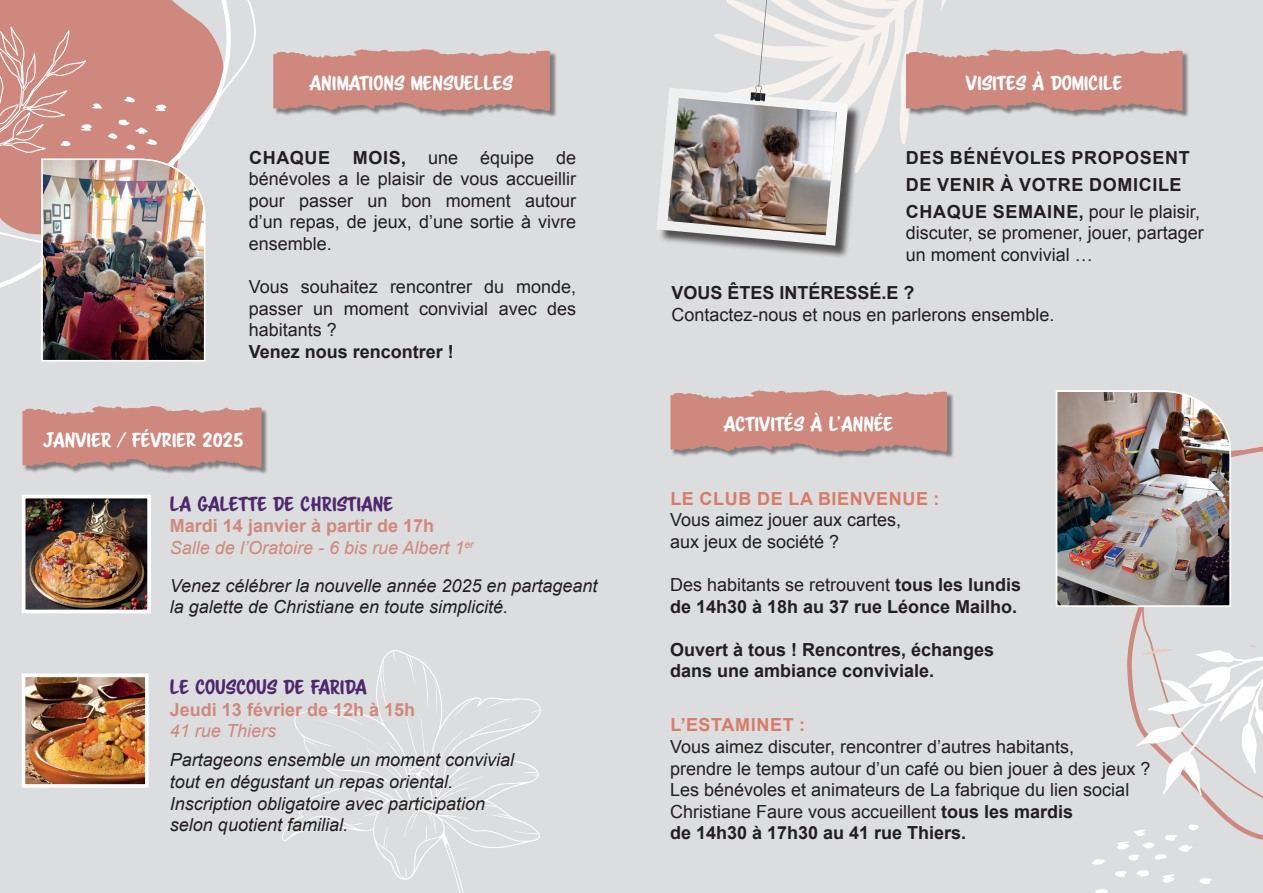
<style>
.page{position:relative;width:1263px;height:893px;background:#fff}
.page>*{position:absolute;margin:0;border:0;box-sizing:border-box;transform-origin:0 0}
.t1{font:18px/21.6px "Arial";color:#231f20}
.t2{font:italic 18px/21.6px "Arial";color:#231f20}
.t3{font:700 18px/21.6px "Arial";color:#231f20}
.t4{font:18px "Scriptorama Markdown JF";color:#fff}
.t5{font:italic 18px/21.6px "Arial";color:#cf887d}
.t6{font:700 18px/27px "Arial";letter-spacing:.035em;color:#231f20}
.t7{font:18px "Scriptorama Markdown JF";color:#4e276d}
.t8{font:700 18px "Arial";letter-spacing:.035em;color:#da7b68}
.t9{font:700 18px "Arial";color:#cf887d}
.s1{font-weight:700}
.s2{font-weight:700;font-style:normal}
.s3{font-weight:400}
</style>
<div class="page">
<div style="left:0;top:0;width:631px;height:893px;background:#dcdddf"></div>
<div style="left:631px;top:0;width:632px;height:893px;background:#dcdddf"></div>
<svg style="left:0;top:0;width:256px;height:124px;fill:#cf887d"></svg>
<div style="left:274px;top:50px;width:283px;height:68px;background:#231f20;opacity:.5"></div>
<svg style="left:273px;top:49px;width:277px;height:63px;background:#cb8e85"></svg>
<img style="left:0;top:27px;width:206px;height:335px">
<div style="left:24px;top:407px;width:245px;height:68px;background:#231f20;opacity:.5"></div>
<svg style="left:22px;top:406px;width:239px;height:63px;background:#cb8e85"></svg>
<svg style="left:282px;top:650px;width:259px;height:230px"></svg>
<svg style="left:1213px;top:808px;width:50px;height:32px"></svg>
<svg style="left:1092px;top:824px;width:127px;height:69px"></svg>
<svg style="left:848px;top:0;width:98px;height:166px"></svg>
<div style="left:658px;top:90px;width:203px;height:169px;background:#231f20;opacity:.75"></div>
<img style="left:657px;top:0;width:191px;height:246px">
<div style="left:671px;top:391px;width:283px;height:68px;background:#231f20;opacity:.5"></div>
<svg style="left:670px;top:390px;width:277px;height:63px;background:#cb8e85"></svg>
<img style="left:1056px;top:390px;width:207px;height:418px">
<div style="left:907px;top:50px;width:282px;height:68px;background:#231f20;opacity:.5"></div>
<svg style="left:906px;top:49px;width:277px;height:63px;background:#cb8e85"></svg>
<img style="left:27px;top:679px;width:117px;height:104px">
<div style="left:22px;top:674px;width:127px;height:114px;border:4px solid #fff"></div>
<img style="left:27px;top:500px;width:119px;height:108px">
<div style="left:22px;top:495px;width:129px;height:118px;border:4px solid #fff"></div>
<p class="t4" style="left:310px;top:72px;width:205px">ANIMATIONS MENSUELLES</p>
<p class="t1" style="left:249px;top:147px;width:329px;text-align:justify;text-indent:104px"><span class="s1">MOIS,</span> une équipe de bénévoles a le plaisir de vous accueillir pour passer un bon moment autour d’un repas, de jeux, d’une sortie à vivre ensemble.</p>
<p class="t1" style="left:249px;top:276px;width:329px;text-align:justify">Vous souhaitez rencontrer du monde, passer un moment convivial avec des habitants ?</p>
<p class="t3" style="left:249px;top:341px;width:207px">Venez nous rencontrer !</p>
<p class="t3" style="left:249px;top:147px;width:83px">CHAQUE</p>
<p class="t4" style="left:43px;top:428px;width:202px">JANVIER / FÉVRIER 2025</p>
<p class="t7" style="left:170px;top:492px;width:225px">LA GALETTE DE CHRISTIANE</p>
<p class="t5" style="left:170px;top:516px;width:305px"><span class="s2">Mardi 14 janvier à partir de 17h<br></span>Salle de l’Oratoire - 6 bis rue Albert 1<sup>er</sup></p>
<p class="t2" style="left:170px;top:575px;width:429px">Venez célébrer la nouvelle année 2025 en partageant la galette de Christiane en toute simplicité.</p>
<p class="t7" style="left:170px;top:675px;width:198px">LE COUSCOUS DE FARIDA</p>
<p class="t9" style="left:170px;top:697px;width:247px">Jeudi 13 février de 12h à 15h</p>
<p class="t5" style="left:170px;top:720px;width:108px">41 rue Thiers</p>
<p class="t2" style="left:170px;top:749px;width:346px">Partageons ensemble un moment convivial tout en dégustant un repas oriental.<br>Inscription obligatoire avec participation selon quotient familial.</p>
<p class="t4" style="left:966px;top:72px;width:158px">VISITES À DOMICILE</p>
<p class="t6" style="left:906px;top:144px;width:295px">DES BÉNÉVOLES PROPOSENT<br>DE VENIR À VOTRE DOMICILE<br>CHAQUE SEMAINE, <span class="s3">pour le plaisir,</span></p>
<p class="t1" style="left:906px;top:222px;width:300px">discuter, se promener, jouer, partager un moment convivial …</p>
<p class="t3" style="left:671px;top:282px;width:245px">VOUS ÊTES INTÉRESSÉ.E ?</p>
<p class="t1" style="left:671px;top:304px;width:385px">Contactez-nous et nous en parlerons ensemble.</p>
<p class="t4" style="left:724px;top:413px;width:171px">ACTIVITÉS À L’ANNÉE</p>
<p class="t8" style="left:670px;top:486px;width:271px">LE CLUB DE LA BIENVENUE :</p>
<p class="t1" style="left:670px;top:509px;width:233px">Vous aimez jouer aux cartes, aux jeux de société ?</p>
<p class="t3" style="left:670px;top:574px;width:353px"><span class="s3">Des habitants se retrouvent</span> tous les lundis de 14h30 à 18h au 37 rue Léonce Mailho.</p>
<p class="t3" style="left:670px;top:639px;width:326px">Ouvert à tous ! Rencontres, échanges dans une ambiance conviviale.</p>
<p class="t8" style="left:670px;top:712px;width:136px">L’ESTAMINET :</p>
<p class="t1" style="left:670px;top:736px;width:482px">Vous aimez discuter, rencontrer d’autres habitants,<br>prendre le temps autour d’un café ou bien jouer à des jeux ?<br>Les bénévoles et animateurs de La fabrique du lien social Christiane Faure vous accueillent <span class="s1">tous les mardis<br>de 14h30 à 17h30 au 41 rue Thiers.</span></p>
</div>
